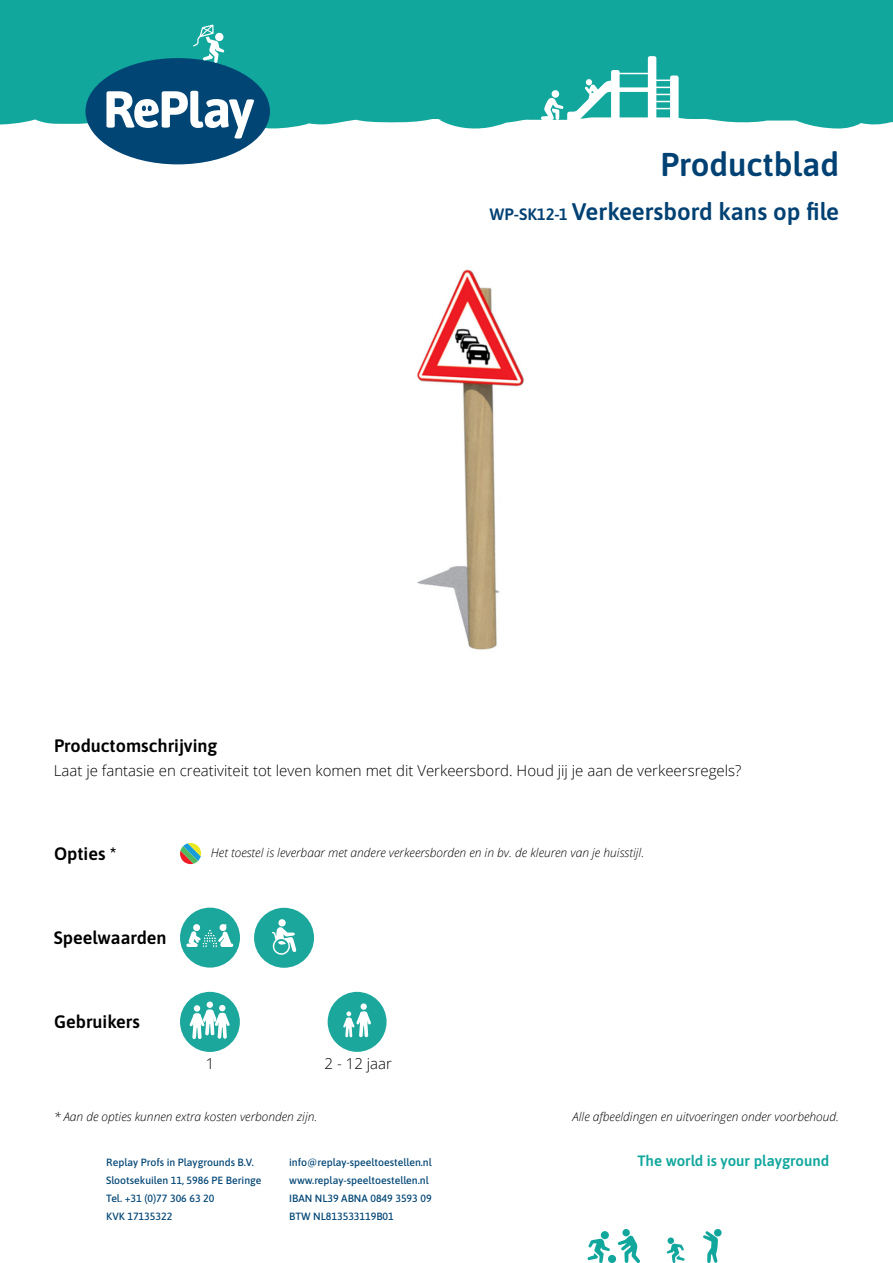
<style>
.page{position:relative;width:893px;height:1263px;background:#fff}
.page>*{position:absolute;margin:0;border:0;box-sizing:border-box;transform-origin:0 0}
.t1{font:600 33px "Asap";color:#004173}
.t2{font:600 24px "Asap";color:#004173}
.t3{font:600 18px "Asap";color:#000}
.t4{font:300 15px "Open Sans";color:#000}
.t5{font:600 15px "Asap";color:#12a79d}
.t6{font:italic 300 12px "Open Sans";color:#000}
.t7{font:500 10.5px/18px "Asap";color:#014575}
.s1{font-size:16.5px}
</style>
<div class="page">
<div style="left:0;top:0;width:893px;height:129px;background:#12a79d"></div>
<svg style="left:703px;top:1229px;width:18px;height:34px"></svg>
<div style="left:608px;top:1255px;width:8px;height:8px;background:#12a79d;border-radius:50%"></div>
<div style="left:601px;top:1231px;width:8px;height:8px;background:#12a79d;border-radius:50%"></div>
<svg style="left:587px;top:1238px;width:23px;height:25px"></svg>
<div style="left:668px;top:1237px;width:6px;height:7px;background:#12a79d;border-radius:50%"></div>
<svg style="left:667px;top:1243px;width:18px;height:20px"></svg>
<svg style="left:618px;top:1235px;width:22px;height:28px"></svg>
<div style="left:622px;top:1229px;width:8px;height:7px;background:#12a79d;border-radius:50%"></div>
<svg style="left:85px;top:24px;width:185px;height:140px"></svg>
<hr style="left:615px;top:73px;width:35px;height:1px;background:#fff">
<div style="left:615px;top:87px;width:35px;height:5px;background:#fff"></div>
<svg style="left:648px;top:56px;width:31px;height:64px"></svg>
<svg style="left:541px;top:70px;width:79px;height:50px"></svg>
<div style="left:552px;top:90px;width:7px;height:8px;background:#fff;border-radius:50%"></div>
<img style="left:417px;top:269px;width:107px;height:381px">
<div style="left:180px;top:992px;width:60px;height:60px;background:#1ca79d;border-radius:50%"></div>
<div style="left:206px;top:1001px;width:7px;height:7px;background:#74c9c3;border-radius:50%"></div>
<div style="left:207px;top:1001px;width:6px;height:7px;background:#fff;border-radius:50%"></div>
<svg style="left:189px;top:1005px;width:41px;height:34px"></svg>
<div style="left:328px;top:992px;width:59px;height:60px;background:#1ca79d;border-radius:50%"></div>
<div style="left:361px;top:1003px;width:6px;height:7px;background:#fff;border-radius:50%"></div>
<svg style="left:343px;top:1011px;width:28px;height:27px"></svg>
<svg style="left:180px;top:843px;width:21px;height:21px"></svg>
<div style="left:180px;top:908px;width:60px;height:59px;background:#1ca79d;border-radius:50%"></div>
<hr style="left:220px;top:943px;width:13px;height:4px;background:#f6fbfb;border-radius:2px">
<svg style="left:188px;top:924px;width:44px;height:23px"></svg>
<div style="left:254px;top:908px;width:60px;height:60px;background:#1ca79d;border-radius:50%"></div>
<svg style="left:272px;top:919px;width:24px;height:36px"></svg>
<h1 class="t1" style="left:660px;top:142px;width:180px">Productblad</h1>
<h3 class="t3" style="left:54px;top:733px;width:165px">Productomschrijving</h3>
<p class="t2" style="left:489px;top:195px;width:351px"><span class="s1">WP-SK12-1</span> Verkeersbord kans op file</p>
<p class="t4" style="left:54px;top:761px;width:689px">Laat je fantasie en creativiteit tot leven komen met dit Verkeersbord. Houd jij je aan de verkeersregels?</p>
<h3 class="t3" style="left:54px;top:841px;width:64px">Opties *</h3>
<h3 class="t3" style="left:54px;top:925px;width:114px">Speelwaarden</h3>
<h3 class="t3" style="left:54px;top:1009px;width:87px">Gebruikers</h3>
<p class="t6" style="left:211px;top:844px;width:435px">Het toestel is leverbaar met andere verkeersborden en in bv. de kleuren van je huisstijl.</p>
<p class="t4" style="left:206px;top:1053px;width:10px">1</p>
<p class="t4" style="left:325px;top:1053px;width:69px">2 - 12 jaar</p>
<p class="t6" style="left:54px;top:1108px;width:265px">* Aan de opties kunnen extra kosten verbonden zijn.</p>
<p class="t6" style="left:573px;top:1108px;width:268px">Alle afbeeldingen en uitvoeringen onder voorbehoud.</p>
<p class="t7" style="left:106px;top:1153px;width:157px">Replay Profs in Playgrounds B.V.<br>Slootsekuilen 11, 5986 PE Beringe<br>Tel. +31 (0)77 306 63 20<br>KVK 17135322</p>
<p class="t7" style="left:289px;top:1153px;width:144px">info@replay-speeltoestellen.nl www.replay-speeltoestellen.nl<br>IBAN NL39 ABNA 0849 3593 09<br>BTW NL813533119B01</p>
<h3 class="t5" style="left:638px;top:1151px;width:193px">The world is your playground</h3>
</div>
